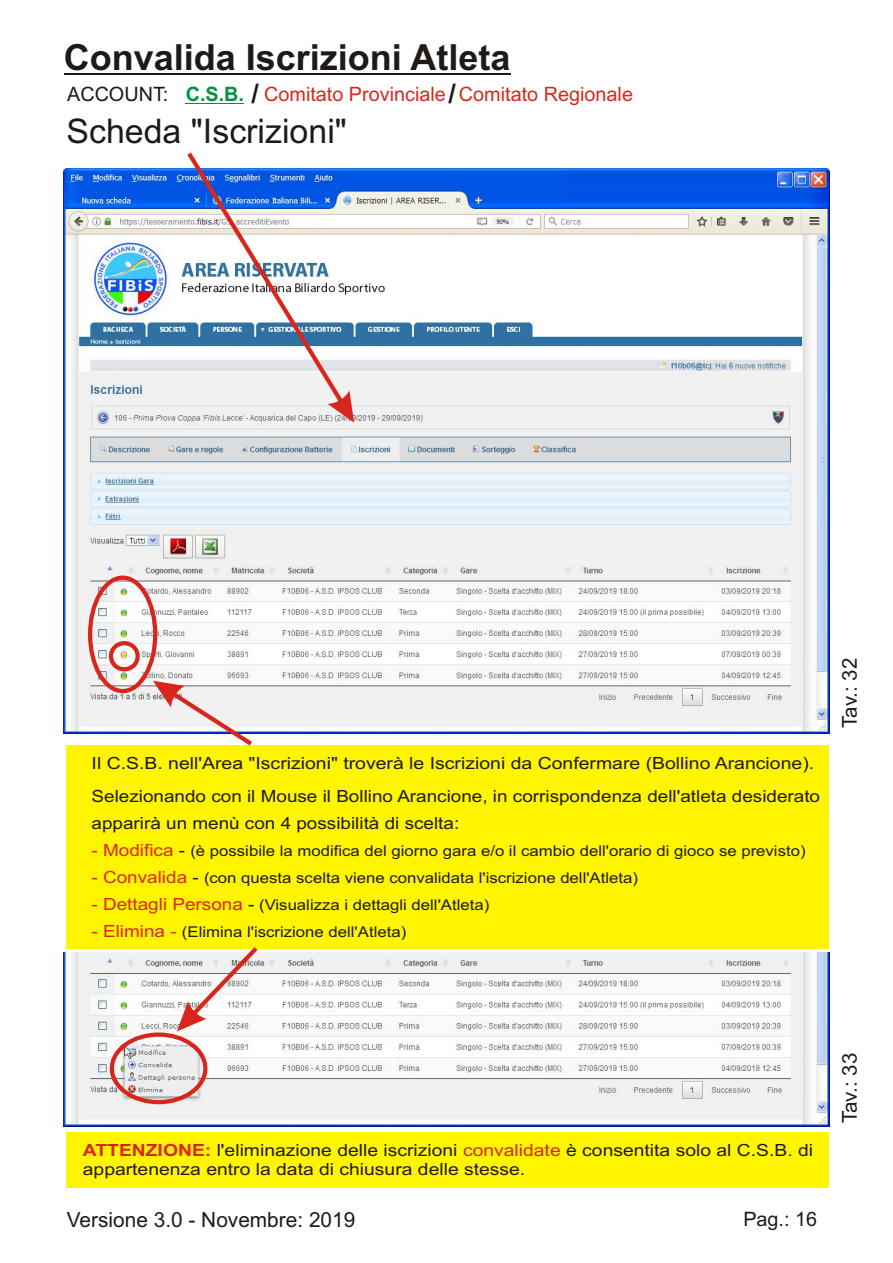
<style>
.page{position:relative;width:893px;height:1263px;background:#fff}
.page>*{position:absolute;margin:0;border:0;box-sizing:border-box;transform-origin:0 0}
.t1{font:700 36px "Arial";color:#1f1a17}
.t2{font:33.9px "Arial";color:#1f1a17}
.t3{font:20.85px "Arial";color:#1f1a17}
.t4{font:20.55px "Arial";color:#1f1a17}
.t5{font:19.8px "Arial";color:#d9261c}
.t6{font:19.8px "Arial";color:#1f1a17}
.t7{font:16.8px/33.5px "Arial";color:#1f1a17;scale:1.16 1}
.t8{font:16.8px/18.8px "Arial";color:#1f1a17;scale:1.15 1}
.t9{font:16.8px "Arial";color:#d9261c;scale:1.13 1}
.t10{font:16.8px "Arial";color:#1f1a17;scale:1.13 1}
.t11{font:14.85px/27px "Arial";color:#1f1a17;scale:1.13 1}
.s1{color:#1f1a17}
.s2{font-weight:700;color:#009140}
.s3{font-weight:700;font-size:26.55px;color:#1f1a17}
.s4{font-size:16.8px}
.s5{font-weight:700;color:#d9261c}
.s6{color:#d9261c}
</style>
<div class="page">
<div style="left:66px;top:745px;width:762px;height:204px;background:#fff500"></div>
<hr style="left:64px;top:73px;width:446px;height:2px;background:#1f1a17">
<hr style="left:186px;top:103px;width:58px;height:1px;background:#009140">
<img style="left:64px;top:169px;width:765px;height:565px">
<div style="left:88px;top:575px;width:69px;height:118px;border:4px solid #d9261c;border-radius:50%"></div>
<svg style="left:153px;top:681px;width:99px;height:64px"></svg>
<div style="left:109px;top:641px;width:31px;height:30px;border:4px solid #d9261c;border-radius:50%"></div>
<img style="left:64px;top:953px;width:765px;height:173px">
<svg style="left:177px;top:947px;width:81px;height:84px"></svg>
<div style="left:110px;top:1032px;width:97px;height:72px;border:4px solid #d9261c;border-radius:50%"></div>
<svg style="left:187px;top:153px;width:167px;height:270px"></svg>
<div style="left:66px;top:1133px;width:762px;height:55px;background:#fff500"></div>
<h1 class="t1" style="left:64px;top:44px;width:448px">Convalida Iscrizioni Atleta</h1>
<h3 class="t5" style="left:67px;top:87px;width:567px"><span class="s1">ACCOUNT:</span> <span class="s2">C.S.B.</span> <span class="s3">/</span> Comitato Provinciale<span class="s3">/</span> Comitato Regionale</h3>
<h2 class="t2" style="left:66px;top:119px;width:282px">Scheda "Iscrizioni"</h2>
<p class="t7" style="left:92px;top:748px;width:630px">Il C.S.B. nell'Area "Iscrizioni" troverà le Iscrizioni da Confermare (Bollino Arancione).<br>Selezionando con il Mouse il Bollino Arancione, in corrispondenza dell'atleta desiderato</p>
<p class="t10" style="left:92px;top:817px;width:327px">apparirà un menù con 4 possibilità di scelta:</p>
<p class="t11" style="left:179px;top:839px;width:556px"><span class="s4">-</span> (è possibile la modifica del giorno gara e/o il cambio dell'orario di gioco se previsto)</p>
<p class="t11" style="left:192px;top:866px;width:396px"><span class="s4">-</span> (con questa scelta viene convalidata l'iscrizione dell'Atleta)</p>
<p class="t11" style="left:182px;top:892px;width:274px;text-indent:66px"><span class="s4">-</span> (Visualizza i dettagli dell'Atleta) (Elimina l'iscrizione dell'Atleta)</p>
<p class="t9" style="left:92px;top:844px;width:74px">- Modifica</p>
<p class="t9" style="left:92px;top:871px;width:86px">- Convalida</p>
<p class="t9" style="left:92px;top:898px;width:135px">- Dettagli Persona</p>
<p class="t9" style="left:92px;top:925px;width:77px">- Elimina -</p>
<h3 class="t4" style="left:842px;top:728px;width:72px;rotate:-90deg">Tav.: 32</h3>
<p class="t8" style="left:83px;top:1143px;width:636px"><span class="s5">ATTENZIONE:</span> l'eliminazione delle iscrizioni <span class="s6">convalidate</span> è consentita solo al C.S.B. di appartenenza entro la data di chiusura delle stesse.</p>
<h3 class="t3" style="left:67px;top:1212px;width:290px">Versione 3.0 - Novembre: 2019</h3>
<h3 class="t6" style="left:743px;top:1212px;width:75px">Pag.: 16</h3>
<h3 class="t4" style="left:842px;top:1123px;width:72px;rotate:-90deg">Tav.: 33</h3>
</div>
